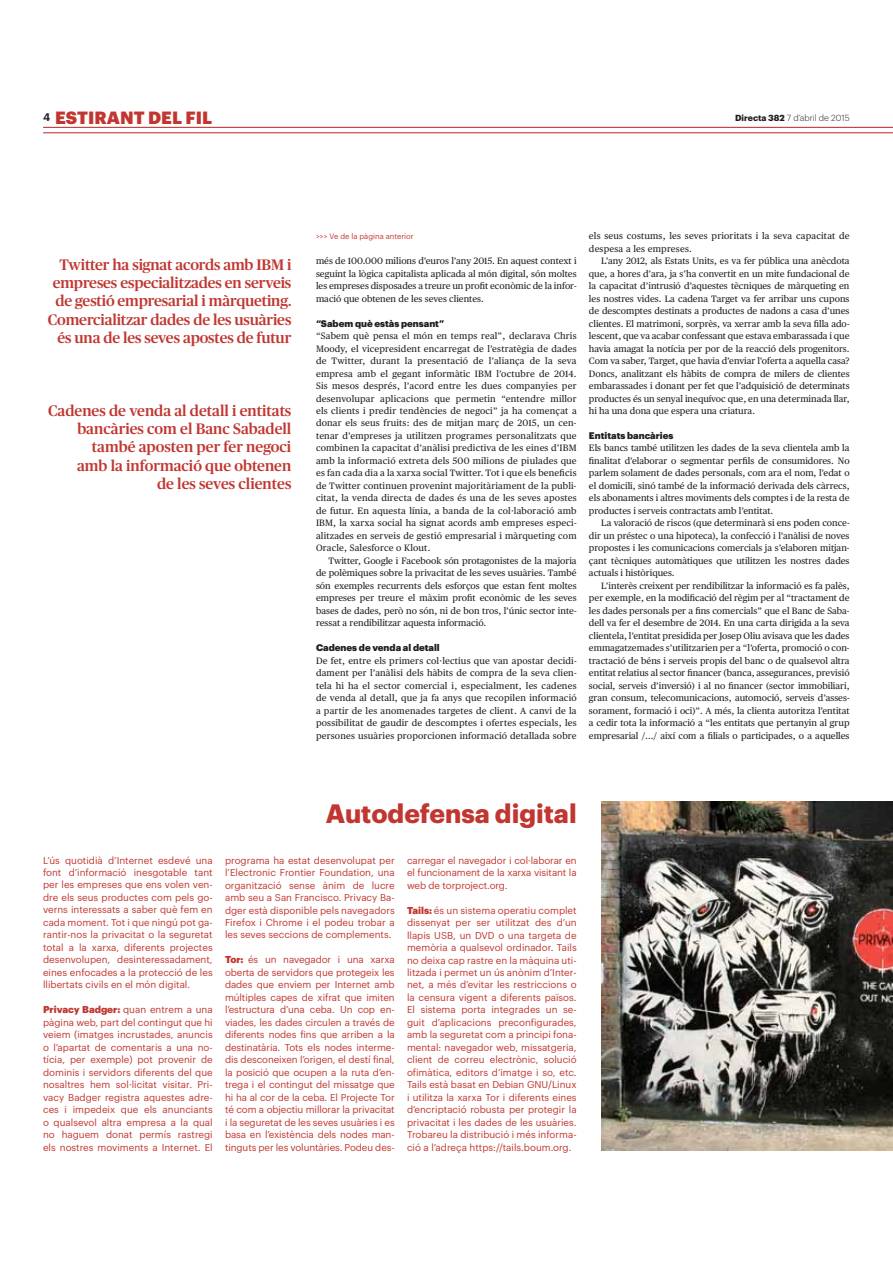
<style>
.page{position:relative;width:893px;height:1263px;background:#fff}
.page>*{position:absolute;margin:0;border:0;box-sizing:border-box;transform-origin:0 0}
.t1{font:700 26.1px "Graphik";color:#c13630}
.t2{font:900 17.4px "Graphik";letter-spacing:.005em;color:#c13630}
.t3{font:500 15.15px/18.3px "Publico";letter-spacing:-.01em;color:#c13630;text-align:right}
.t4{font:9.75px/12.5px "Graphik";color:#c13630;text-align:justify}
.t5{font:900 9.45px "Graphik";color:#231f20}
.t6{font:9.3px/12.5px "Publico Text";color:#231f20;text-align:justify}
.t7{font:9.3px/12.5px "Publico Text";letter-spacing:.02em;color:#231f20}
.t8{font:300 8.7px "Graphik";color:#231f20}
.t9{font:7.65px "Graphik";color:#c13630}
.s1{font-weight:700}
.s2{font-weight:900}
</style>
<div class="page">
<hr style="left:43px;top:127px;width:850px;height:1px;background:#c13630">
<hr style="left:43px;top:132px;width:850px;height:1px;background:#c13630">
<img style="left:601px;top:801px;width:292px;height:350px">
<h2 class="t2" style="left:43px;top:111px;width:171px"><sup>4</sup> ESTIRANT DEL FIL</h2>
<p class="t8" style="left:735px;top:114px;width:116px"><span class="s1">Directa 382</span> 7 d’abril de 2015</p>
<h3 class="t3" style="left:48px;top:257px;width:245px">Twitter ha signat acords amb IBM i empreses especialitzades en serveis de gestió empresarial i màrqueting.<br>Comercialitzar dades de les usuàries és una de les seves apostes de futur</h3>
<h3 class="t3" style="left:48px;top:403px;width:245px">Cadenes de venda al detall i entitats bancàries com el Banc Sabadell també aposten per fer negoci<br>amb la informació que obtenen<br>de les seves clientes</h3>
<p class="t9" style="left:316px;top:233px;width:99px">&gt;&gt;&gt; Ve de la pàgina anterior</p>
<p class="t6" style="left:316px;top:255px;width:262px">més de 100.000 milions d’euros l’any 2015. En aquest context i seguint la lògica capitalista aplicada al món digital, són moltes les empreses disposades a treure un profit econòmic de la infor&shy;mació que obtenen de les seves clientes.</p>
<p class="t5" style="left:316px;top:319px;width:130px">“Sabem què estàs pensant”</p>
<p class="t6" style="left:316px;top:330px;width:262px">“Sabem què pensa el món en temps real”, declarava Chris Moody, el vicepresident encarregat de l’estratègia de dades de Twitter, durant la presentació de l’aliança de la seva empresa amb el gegant informàtic IBM l’octubre de 2014.<br>Sis mesos després, l’acord entre les dues companyies per desenvolupar aplicacions que permetin “entendre millor els clients i predir tendències de negoci” ja ha començat a donar els seus fruits: des de mitjan març de 2015, un cen&shy;tenar d’empreses ja utilitzen programes personalitzats que combinen la capacitat d’anàlisi predictiva de les eines d’IBM amb la informació extreta dels 500 milions de piulades que es fan cada dia a la xarxa social Twitter. Tot i que els beneficis de Twitter continuen provenint majoritàriament de la publi&shy;citat, la venda directa de dades és una de les seves apostes de futur. En aquesta línia, a banda de la col·laboració amb IBM, la xarxa social ha signat acords amb empreses especi&shy;alitzades en serveis de gestió empresarial i màrqueting com Oracle, Salesforce o Klout.</p>
<p class="t6" style="left:316px;top:555px;width:262px;text-indent:12px">Twitter, Google i Facebook són protagonistes de la majoria de polèmiques sobre la privacitat de les seves usuàries. També són exemples recurrents dels esforços que estan fent moltes empreses per treure el màxim profit econòmic de les seves bases de dades, però no són, ni de bon tros, l’únic sector inte&shy;ressat a rendibilitzar aquesta informació.</p>
<p class="t5" style="left:316px;top:644px;width:125px">Cadenes de venda al detall</p>
<p class="t6" style="left:316px;top:655px;width:262px">De fet, entre els primers col·lectius que van apostar decidi&shy;dament per l’anàlisi dels hàbits de compra de la seva clien&shy;tela hi ha el sector comercial i, especialment, les cadenes de venda al detall, que ja fa anys que recopilen informació a partir de les anomenades targetes de client. A canvi de la possibilitat de gaudir de descomptes i ofertes especials, les persones usuàries proporcionen informació detallada sobre</p>
<p class="t7" style="left:589px;top:230px;width:262px">els seus costums, les seves prioritats i la seva capacitat de despesa a les empreses.</p>
<p class="t6" style="left:589px;top:255px;width:262px;text-indent:12px">L’any 2012, als Estats Units, es va fer pública una anècdota que, a hores d’ara, ja s’ha convertit en un mite fundacional de la capacitat d’intrusió d’aquestes tècniques de màrqueting en les nostres vides. La cadena Target va fer arribar uns cupons de descomptes destinats a productes de nadons a casa d’unes clientes. El matrimoni, sorprès, va xerrar amb la seva filla ado&shy;lescent, que va acabar confessant que estava embarassada i que havia amagat la notícia per por de la reacció dels progenitors.<br>Com va saber, Target, que havia d’enviar l’oferta a aquella casa?<br>Doncs, analitzant els hàbits de compra de milers de clientes embarassades i donant per fet que l’adquisició de determinats productes és un senyal inequívoc que, en una determinada llar, hi ha una dona que espera una criatura.</p>
<p class="t5" style="left:589px;top:432px;width:86px">Entitats bancàries</p>
<p class="t6" style="left:589px;top:443px;width:262px">Els bancs també utilitzen les dades de la seva clientela amb la finalitat d’elaborar o segmentar perfils de consumidores. No parlem solament de dades personals, com ara el nom, l’edat o el domicili, sinó també de la informació derivada dels càrrecs, els abonaments i altres moviments dels comptes i de la resta de productes i serveis contractats amb l’entitat.</p>
<p class="t6" style="left:589px;top:518px;width:262px;text-indent:12px">La valoració de riscos (que determinarà si ens poden conce&shy;dir un préstec o una hipoteca), la confecció i l’anàlisi de noves propostes i les comunicacions comercials ja s’elaboren mitjan&shy;çant tècniques automàtiques que utilitzen les nostres dades actuals i històriques.</p>
<p class="t6" style="left:589px;top:580px;width:262px;text-indent:12px">L’interès creixent per rendibilitzar la informació es fa palès, per exemple, en la modificació del règim per al “tractament de les dades personals per a fins comercials” que el Banc de Saba&shy;dell va fer el desembre de 2014. En una carta dirigida a la seva clientela, l’entitat presidida per Josep Oliu avisava que les dades emmagatzemades s’utilitzarien per a “l’oferta, promoció o con&shy;tractació de béns i serveis propis del banc o de qualsevol altra entitat relatius al sector financer (banca, assegurances, previsió social, serveis d’inversió) i al no financer (sector immobiliari, gran consum, telecomunicacions, automoció, serveis d’asses&shy;sorament, formació i oci)”. A més, la clienta autoritza l’entitat a cedir tota la informació a “les entitats que pertanyin al grup empresarial /.../ així com a filials o participades, o a aquelles</p>
<p class="t4" style="left:43px;top:854px;width:171px">L’ús quotidià d’Internet esdevé una font d’informació inesgotable tant per les empreses que ens volen ven&shy;dre els seus productes com pels go&shy;verns interessats a saber què fem en cada moment. Tot i que ningú pot ga&shy;rantir-nos la privacitat o la seguretat total a la xarxa, diferents projectes desenvolupen, desinteressadament, eines enfocades a la protecció de les llibertats civils en el món digital.</p>
<p class="t4" style="left:43px;top:1004px;width:171px"><span class="s2">Privacy Badger:</span> quan entrem a una pàgina web, part del contingut que hi veiem (imatges incrustades, anuncis o l’apartat de comentaris a una no&shy;tícia, per exemple) pot provenir de dominis i servidors diferents del que nosaltres hem sol·licitat visitar. Pri&shy;vacy Badger registra aquestes adre&shy;ces i impedeix que els anunciants o qualsevol altra empresa a la qual no haguem donat permís rastregi els nostres moviments a Internet. El</p>
<h1 class="t1" style="left:326px;top:802px;width:252px">Autodefensa digital</h1>
<p class="t4" style="left:225px;top:854px;width:171px">programa ha estat desenvolupat per l’Electronic Frontier Foundation, una organització sense ànim de lucre amb seu a San Francisco. Privacy Ba&shy;dger està disponible pels navegadors Firefox i Chrome i el podeu trobar a les seves seccions de complements.</p>
<p class="t4" style="left:225px;top:954px;width:171px"><span class="s2">Tor:</span> és un navegador i una xarxa oberta de servidors que protegeix les dades que enviem per Internet amb múltiples capes de xifrat que imiten l’estructura d’una ceba. Un cop en&shy;viades, les dades circulen a través de diferents nodes fins que arriben a la destinatària. Tots els nodes interme&shy;dis desconeixen l’origen, el destí final, la posició que ocupen a la ruta d’en&shy;trega i el contingut del missatge que hi ha al cor de la ceba. El Projecte Tor té com a objectiu millorar la privacitat i la seguretat de les seves usuàries i es basa en l’existència dels nodes man&shy;tinguts per les voluntàries. Podeu des-</p>
<p class="t4" style="left:407px;top:854px;width:171px">carregar el navegador i col·laborar en el funcionament de la xarxa visitant la web de torproject.org.</p>
<p class="t4" style="left:407px;top:904px;width:171px"><span class="s2">Tails:</span> és un sistema operatiu complet dissenyat per ser utilitzat des d’un llapis USB, un DVD o una targeta de memòria a qualsevol ordinador. Tails no deixa cap rastre en la màquina uti&shy;litzada i permet un ús anònim d’Inter&shy;net, a més d’evitar les restriccions o la censura vigent a diferents països.<br>El sistema porta integrades un se&shy;guit d’aplicacions preconfigurades, amb la seguretat com a principi fona&shy;mental: navegador web, missatgeria, client de correu electrònic, solució ofimàtica, editors d’imatge i so, etc.<br>Tails està basat en Debian GNU/Linux i utilitza la xarxa Tor i diferents eines d’encriptació robusta per protegir la privacitat i les dades de les usuàries.<br>Trobareu la distribució i més informa&shy;ció a l’adreça https://tails.boum.org.</p>
</div>
